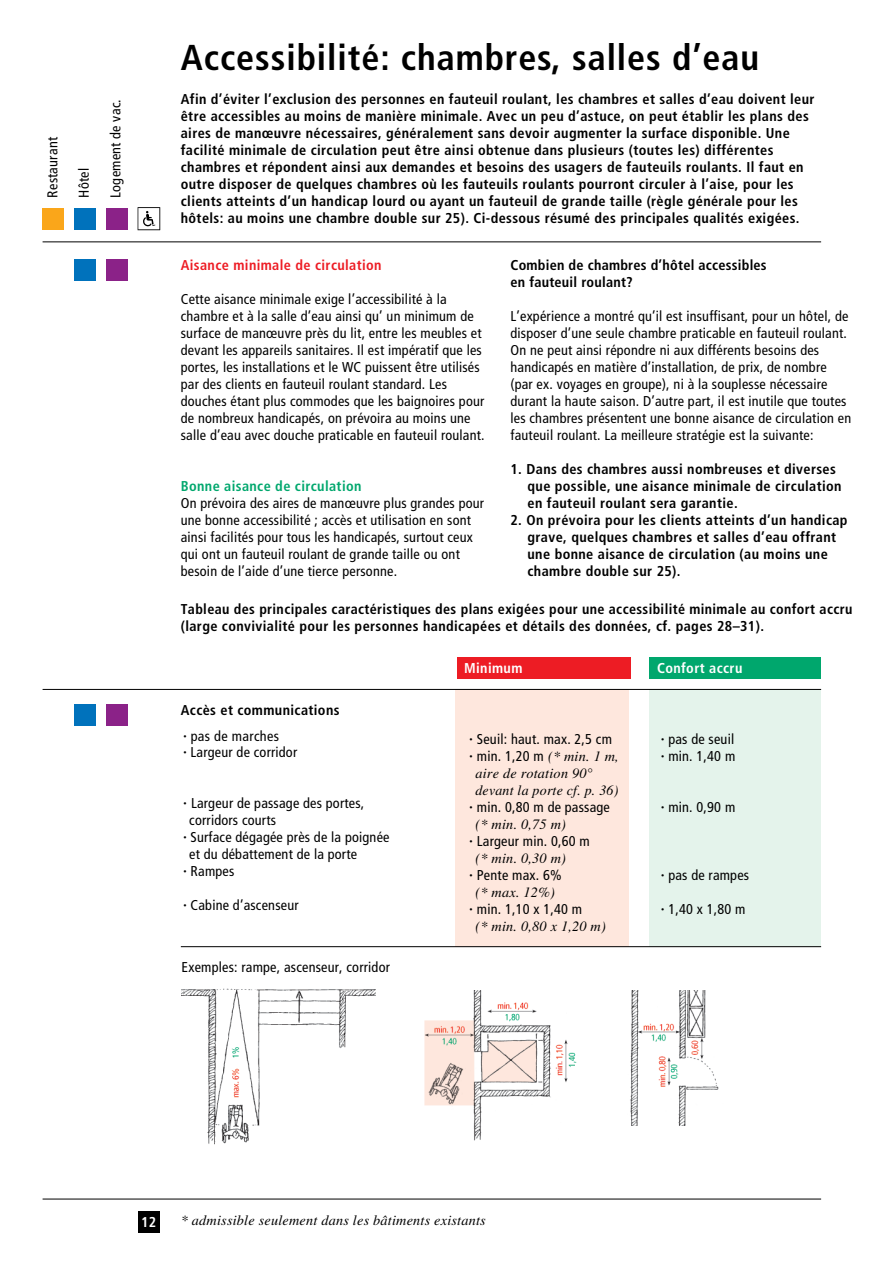
<style>
.page{position:relative;width:893px;height:1263px;background:#fff}
.page>*{position:absolute;margin:0;border:0;box-sizing:border-box;transform-origin:0 0}
.t1{font:700 condensed 36px "Frutiger";letter-spacing:.025em;color:#000}
.t2{font:condensed 14.25px/17px "Frutiger";letter-spacing:.015em;color:#000}
.t3{font:700 condensed 14.25px/17px "Frutiger";letter-spacing:.025em;color:#000}
.t4{font:italic 14.25px/17px "Times";letter-spacing:.015em;color:#000}
.t5{font:700 condensed 14.25px "Frutiger";letter-spacing:.025em;color:#ed1c24}
.t6{font:700 condensed 14.25px "Frutiger";letter-spacing:.025em;color:#00a76d}
.t7{font:700 condensed 14.25px "Frutiger";letter-spacing:.025em;color:#fff}
.s1{font-family:"Courier";font-stretch:normal}
.s2{font-family:"Times";font-style:italic;font-stretch:normal}
</style>
<div class="page">
<div style="left:650px;top:690px;width:171px;height:257px;background:#e4f3eb"></div>
<div style="left:455px;top:690px;width:173px;height:257px;background:#fee7dd"></div>
<div style="left:457px;top:658px;width:173px;height:21px;background:#ed1c24"></div>
<div style="left:650px;top:658px;width:171px;height:21px;background:#00a76d"></div>
<hr style="left:43px;top:689px;width:778px;height:1px;background:#000">
<hr style="left:181px;top:946px;width:640px;height:1px;background:#000">
<hr style="left:43px;top:241px;width:778px;height:1px;background:#000">
<img style="left:181px;top:988px;width:195px;height:157px">
<img style="left:630px;top:991px;width:89px;height:134px">
<img style="left:424px;top:990px;width:153px;height:151px">
<div style="left:138px;top:1212px;width:21px;height:21px;background:#000"></div>
<div style="left:43px;top:208px;width:21px;height:22px;background:#faa61a"></div>
<div style="left:74px;top:208px;width:22px;height:22px;background:#0072bc"></div>
<div style="left:106px;top:208px;width:22px;height:22px;background:#8b2288"></div>
<div style="left:74px;top:704px;width:22px;height:21px;background:#0072bc"></div>
<div style="left:106px;top:704px;width:22px;height:21px;background:#8b2288"></div>
<img style="left:137px;top:208px;width:24px;height:23px">
<hr style="left:43px;top:1199px;width:778px;height:1px;background:#000">
<div style="left:74px;top:260px;width:21px;height:21px;background:#0072bc"></div>
<div style="left:106px;top:260px;width:21px;height:21px;background:#8b2288"></div>
<p class="t2" style="left:45px;top:198px;width:62px;rotate:-90deg">Restaurant</p>
<p class="t2" style="left:77px;top:198px;width:31px;rotate:-90deg">Hôtel</p>
<p class="t2" style="left:108px;top:198px;width:100px;rotate:-90deg">Logement de vac.</p>
<h1 class="t1" style="left:181px;top:43px;width:580px">Accessibilité: chambres, salles d’eau</h1>
<p class="t3" style="left:181px;top:92px;width:635px">Afin d’éviter l’exclusion des personnes en fauteuil roulant, les chambres et salles d’eau doivent leur être accessibles au moins de manière minimale. Avec un peu d’astuce, on peut établir les plans des aires de manœuvre nécessaires, généralement sans devoir augmenter la surface disponible. Une facilité minimale de circulation peut être ainsi obtenue dans plusieurs (toutes les) différentes chambres et répondent ainsi aux demandes et besoins des usagers de fauteuils roulants. Il faut en outre disposer de quelques chambres où les fauteuils roulants pourront circuler à l’aise, pour les clients atteints d’un handicap lourd ou ayant un fauteuil de grande taille (règle générale pour les hôtels: au moins une chambre double sur 25). Ci-dessous résumé des principales qualités exigées.</p>
<p class="t5" style="left:181px;top:259px;width:202px">Aisance minimale de circulation</p>
<p class="t2" style="left:181px;top:292px;width:305px">Cette aisance minimale exige l’accessibilité à la chambre et à la salle d’eau ainsi qu’ un minimum de surface de manœuvre près du lit, entre les meubles et devant les appareils sanitaires. Il est impératif que les portes, les installations et le WC puissent être utilisés par des clients en fauteuil roulant standard. Les douches étant plus commodes que les baignoires pour de nombreux handicapés, on prévoira au moins une salle d’eau avec douche praticable en fauteuil roulant.</p>
<p class="t6" style="left:181px;top:481px;width:182px">Bonne aisance de circulation</p>
<p class="t2" style="left:181px;top:496px;width:305px">On prévoira des aires de manœuvre plus grandes pour une bonne accessibilité ; accès et utilisation en sont ainsi facilités pour tous les handicapés, surtout ceux qui ont un fauteuil roulant de grande taille ou ont besoin de l’aide d’une tierce personne.</p>
<p class="t3" style="left:510px;top:258px;width:258px">Combien de chambres d’hôtel accessibles en fauteuil roulant?</p>
<p class="t2" style="left:510px;top:309px;width:342px">L’expérience a montré qu’il est insuffisant, pour un hôtel, de disposer d’une seule chambre praticable en fauteuil roulant.<br>On ne peut ainsi répondre ni aux différents besoins des handicapés en matière d’installation, de prix, de nombre (par ex. voyages en groupe), ni à la souplesse nécessaire durant la haute saison. D’autre part, il est inutile que toutes les chambres présentent une bonne aisance de circulation en fauteuil roulant. La meilleure stratégie est la suivante:</p>
<p class="t3" style="left:527px;top:462px;width:315px;text-indent:-17px">1. Dans des chambres aussi nombreuses et diverses que possible, une aisance minimale de circulation en fauteuil roulant sera garantie.</p>
<p class="t3" style="left:527px;top:513px;width:321px;text-indent:-17px">2. On prévoira pour les clients atteints d’un handicap grave, quelques chambres et salles d’eau offrant une bonne aisance de circulation (au moins une chambre double sur 25).</p>
<p class="t3" style="left:181px;top:602px;width:673px">Tableau des principales caractéristiques des plans exigées pour une accessibilité minimale au confort accru (large convivialité pour les personnes handicapées et détails des données, cf. pages 28–31).</p>
<p class="t3" style="left:181px;top:703px;width:160px">Accès et communications</p>
<p class="t2" style="left:181px;top:728px;width:100px"><span class="s1">•</span>pas de marches</p>
<p class="t2" style="left:181px;top:745px;width:118px"><span class="s1">•</span>Largeur de corridor</p>
<p class="t2" style="left:189px;top:796px;width:176px;text-indent:-9px"><span class="s1">•</span>Largeur de passage des portes, corridors courts</p>
<p class="t2" style="left:189px;top:830px;width:202px;text-indent:-9px"><span class="s1">•</span>Surface dégagée près de la poignée et du débattement de la porte</p>
<p class="t2" style="left:181px;top:864px;width:55px"><span class="s1">•</span>Rampes</p>
<p class="t2" style="left:181px;top:898px;width:119px"><span class="s1">•</span>Cabine d’ascenseur</p>
<p class="t2" style="left:182px;top:959px;width:210px">Exemples: rampe, ascenseur, corridor</p>
<p class="t7" style="left:464px;top:662px;width:60px">Minimum</p>
<p class="t7" style="left:657px;top:662px;width:87px">Confort accru</p>
<p class="t2" style="left:467px;top:732px;width:147px"><span class="s1">•</span>Seuil: haut. max. 2,5 cm</p>
<p class="t2" style="left:467px;top:749px;width:153px"><span class="s1">•</span>min. 1,20 m <span class="s2">(* min. 1 m,</span></p>
<p class="t4" style="left:475px;top:766px;width:144px">aire de rotation 90° devant la porte cf. p. 36)</p>
<p class="t2" style="left:467px;top:800px;width:144px"><span class="s1">•</span>min. 0,80 m de passage</p>
<p class="t4" style="left:475px;top:817px;width:92px">(* min. 0,75 m)</p>
<p class="t2" style="left:467px;top:834px;width:124px"><span class="s1">•</span>Largeur min. 0,60 m</p>
<p class="t4" style="left:475px;top:851px;width:92px">(* min. 0,30 m)</p>
<p class="t2" style="left:467px;top:867px;width:96px"><span class="s1">•</span>Pente max. 6%</p>
<p class="t4" style="left:475px;top:885px;width:81px">(* max. 12%)</p>
<p class="t2" style="left:467px;top:901px;width:117px"><span class="s1">•</span>min. 1,10 x 1,40 m</p>
<p class="t4" style="left:475px;top:919px;width:132px">(* min. 0,80 x 1,20 m)</p>
<p class="t2" style="left:658px;top:732px;width:77px"><span class="s1">•</span>pas de seuil</p>
<p class="t2" style="left:658px;top:749px;width:78px"><span class="s1">•</span>min. 1,40 m</p>
<p class="t2" style="left:658px;top:800px;width:78px"><span class="s1">•</span>min. 0,90 m</p>
<p class="t2" style="left:658px;top:867px;width:92px"><span class="s1">•</span>pas de rampes</p>
<p class="t2" style="left:658px;top:901px;width:88px"><span class="s1">•</span>1,40 x 1,80 m</p>
<p class="t7" style="left:141px;top:1216px;width:16px">12</p>
<p class="t4" style="left:181px;top:1213px;width:306px">* admissible seulement dans les bâtiments existants</p>
</div>
